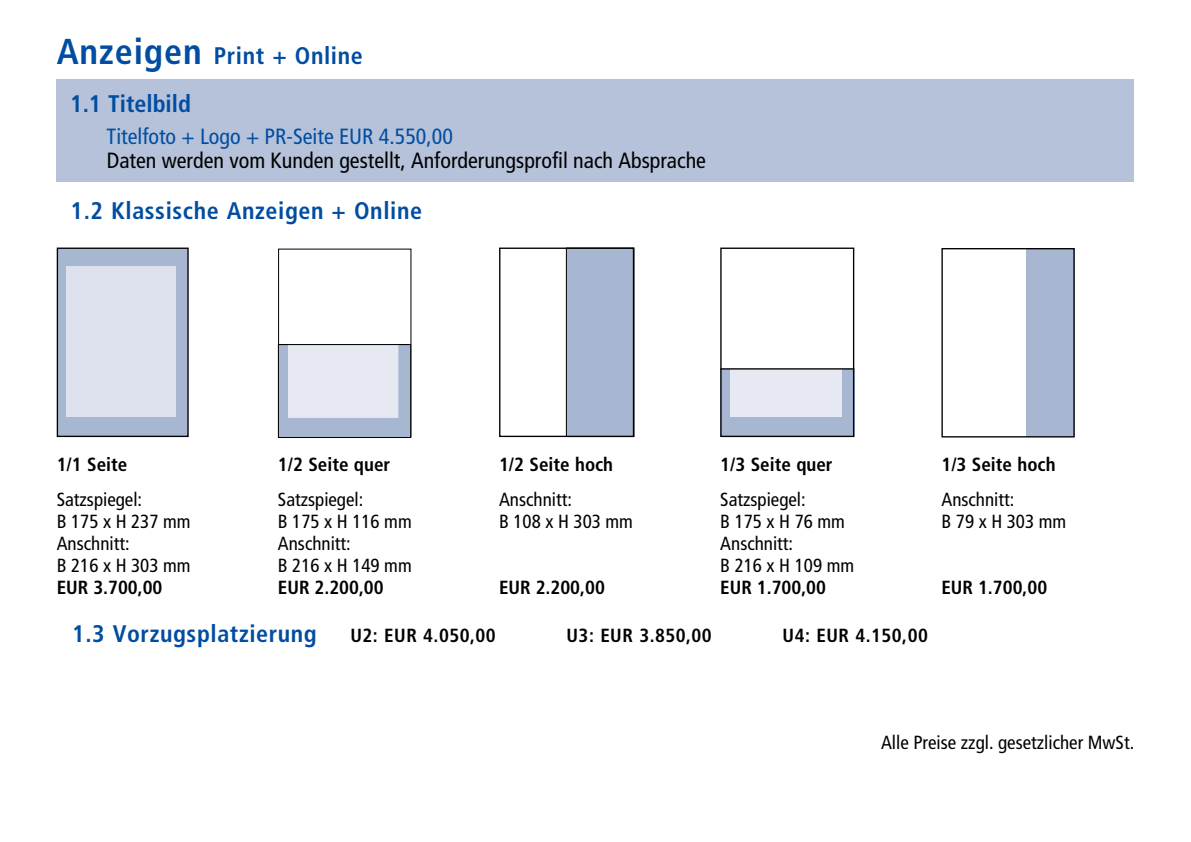
<style>
.page{position:relative;width:1191px;height:842px;background:#fff}
.page>*{position:absolute;margin:0;border:0;box-sizing:border-box;transform-origin:0 0}
.t1{font:700 condensed 24px "Frutiger";letter-spacing:.025em;color:#004da1}
.t2{font:700 condensed 24px "Frutiger";color:#004da1}
.t3{font:condensed 22px "Frutiger";color:#000}
.t4{font:condensed 22px "Frutiger";color:#004da1}
.t5{font:condensed 19px/22px "Frutiger";color:#000}
.t6{font:700 condensed 19px "Frutiger";color:#000}
.t7{font:700 condensed 19px "Frutiger";letter-spacing:.025em;color:#000}
.s1{font-size:36px}
</style>
<div class="page">
<div style="left:57px;top:248px;width:132px;height:189px;background:#a7b6d1;border:1px solid #000"></div>
<div style="left:66px;top:266px;width:110px;height:151px;background:#dce1ed"></div>
<div style="left:278px;top:249px;width:133px;height:188px;border:1px solid #000"></div>
<div style="left:278px;top:344px;width:133px;height:94px;background:#a7b6d1;border:1px solid #000"></div>
<div style="left:287px;top:344px;width:112px;height:75px;background:#e6e9f1;border:1px solid #a7b6d1"></div>
<hr style="left:279px;top:344px;width:131px;height:1px;background:#000">
<div style="left:566px;top:248px;width:68px;height:189px;background:#a7b6d1"></div>
<div style="left:566px;top:248px;width:68px;height:189px;border:1px solid #000"></div>
<div style="left:720px;top:369px;width:134px;height:68px;background:#a7b6d1"></div>
<div style="left:720px;top:248px;width:134px;height:189px;border:1px solid #000"></div>
<div style="left:730px;top:369px;width:111px;height:48px;background:#e6e9f1"></div>
<div style="left:1026px;top:248px;width:48px;height:188px;background:#a7b6d1"></div>
<div style="left:941px;top:248px;width:133px;height:189px;border:1px solid #000"></div>
<hr style="left:720px;top:368px;width:134px;height:2px;background:#000">
<div style="left:57px;top:79px;width:1077px;height:103px;background:#b5c2d9"></div>
<div style="left:499px;top:248px;width:135px;height:189px;border:1px solid #000"></div>
<p class="t1" style="left:57px;top:42px;width:308px"><span class="s1">Anzeigen</span> Print + Online</p>
<p class="t2" style="left:70px;top:90px;width:122px">1.1 Titelbild</p>
<p class="t4" style="left:107px;top:124px;width:348px">Titelfoto + Logo + PR-Seite EUR 4.550,00</p>
<p class="t3" style="left:107px;top:147px;width:601px">Daten werden vom Kunden gestellt, Anforderungsprofil nach Absprache</p>
<p class="t1" style="left:71px;top:196px;width:353px">1.2 Klassische Anzeigen + Online</p>
<p class="t6" style="left:57px;top:453px;width:72px">1/1 Seite</p>
<p class="t5" style="left:57px;top:489px;width:135px">Satzspiegel:<br>B 175 x H 237 mm<br>Anschnitt:<br>B 216 x H 303 mm</p>
<p class="t6" style="left:57px;top:576px;width:107px">EUR 3.700,00</p>
<p class="t6" style="left:278px;top:453px;width:114px">1/2 Seite quer</p>
<p class="t5" style="left:278px;top:489px;width:135px">Satzspiegel:<br>B 175 x H 116 mm<br>Anschnitt:<br>B 216 x H 149 mm</p>
<p class="t6" style="left:278px;top:576px;width:107px">EUR 2.200,00</p>
<p class="t6" style="left:499px;top:453px;width:116px">1/2 Seite hoch</p>
<p class="t5" style="left:499px;top:489px;width:135px">Anschnitt:<br>B 108 x H 303 mm</p>
<p class="t6" style="left:499px;top:576px;width:107px">EUR 2.200,00</p>
<p class="t6" style="left:720px;top:453px;width:114px">1/3 Seite quer</p>
<p class="t5" style="left:720px;top:489px;width:135px">Satzspiegel:<br>B 175 x H 76 mm<br>Anschnitt:<br>B 216 x H 109 mm</p>
<p class="t6" style="left:720px;top:576px;width:107px">EUR 1.700,00</p>
<p class="t1" style="left:72px;top:619px;width:246px">1.3 Vorzugsplatzierung</p>
<p class="t7" style="left:350px;top:624px;width:147px">U2: EUR 4.050,00</p>
<p class="t7" style="left:566px;top:624px;width:147px">U3: EUR 3.850,00</p>
<p class="t7" style="left:782px;top:624px;width:147px">U4: EUR 4.150,00</p>
<p class="t6" style="left:941px;top:453px;width:116px">1/3 Seite hoch</p>
<p class="t5" style="left:941px;top:489px;width:126px">Anschnitt:<br>B 79 x H 303 mm</p>
<p class="t6" style="left:941px;top:576px;width:107px">EUR 1.700,00</p>
<p class="t5" style="left:881px;top:732px;width:255px">Alle Preise zzgl. gesetzlicher MwSt.</p>
</div>
